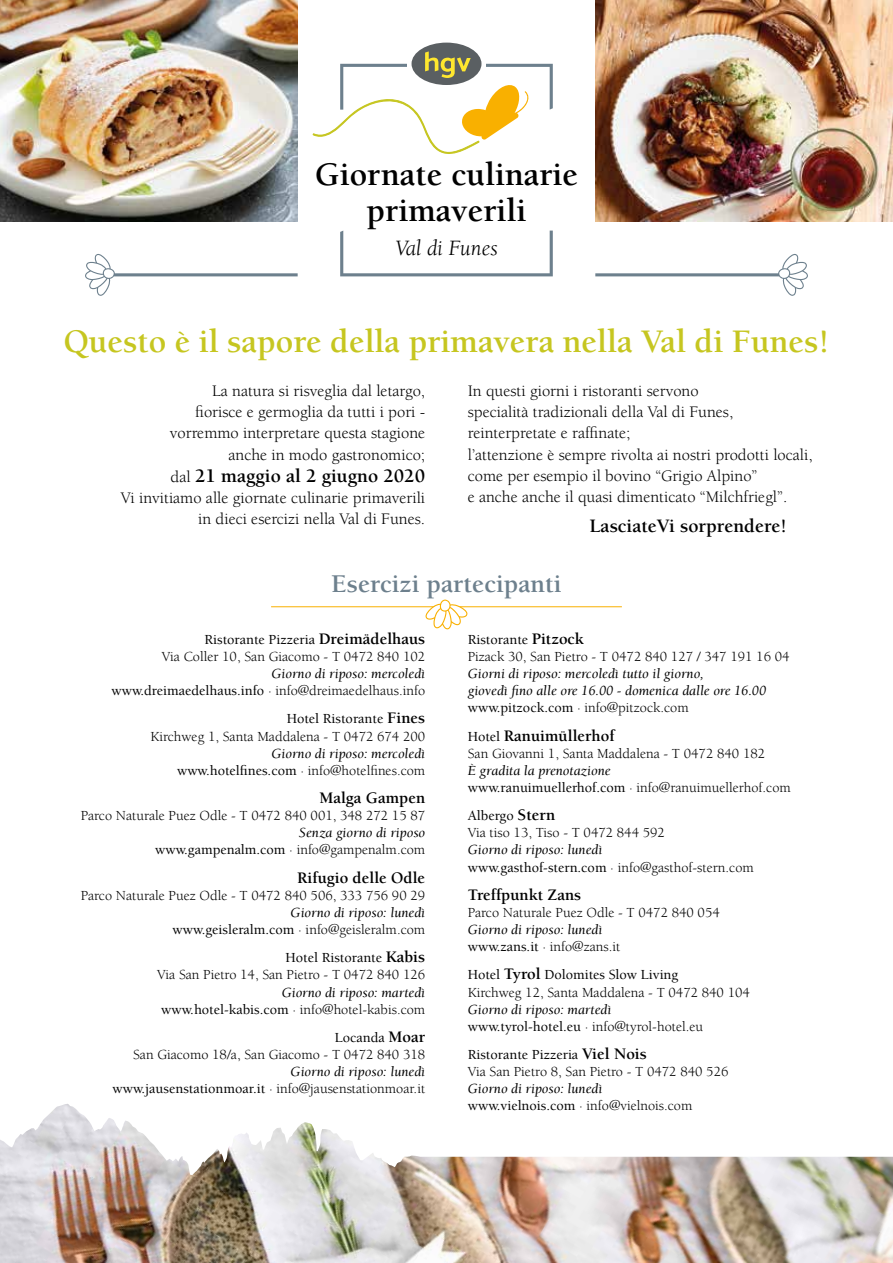
<style>
.page{position:relative;width:893px;height:1263px;background:#fff}
.page>*{position:absolute;margin:0;border:0;box-sizing:border-box;transform-origin:0 0}
.t1{font:700 33.75px "Berkeley";color:#c6c620}
.t2{font:700 33.75px/36px "Berkeley";color:#000;text-align:center}
.t3{font:700 26.25px "Berkeley";color:#6d808d}
.t4{font:italic 22.5px "Berkeley";color:#000}
.t5{font:700 19.5px "Berkeley";color:#000}
.t6{font:16.5px/21.1px "Berkeley";color:#000;text-align:right}
.t7{font:700 16.5px "Berkeley";color:#000}
.t8{font:14.25px/17.1px "Berkeley";color:#000}
.t9{font:italic 14.25px/17.1px "Berkeley";color:#000}
.s1{font-weight:400;font-size:16.5px}
.s2{font-weight:500}
.s3{font-weight:700;font-size:16.5px}
.s4{font-style:italic}
.s5{font-weight:500;font-style:normal}
.s6{font-style:normal}
.s7{font-weight:500;font-size:14.25px}
</style>
<div class="page">
<img style="left:0;top:0;width:298px;height:221px">
<img style="left:595px;top:0;width:298px;height:221px">
<svg style="left:340px;top:231px;width:213px;height:45px"></svg>
<svg style="left:85px;top:254px;width:213px;height:42px"></svg>
<svg style="left:595px;top:254px;width:213px;height:42px"></svg>
<div style="left:412px;top:43px;width:69px;height:42px;background:#5a5f62;border-radius:50%"></div>
<svg style="left:312px;top:51px;width:241px;height:103px"></svg>
<img style="left:0;top:1104px;width:893px;height:159px">
<hr style="left:271px;top:606px;width:351px;height:1px;background:#f9b000">
<svg style="left:425px;top:599px;width:43px;height:31px"></svg>
<h1 class="t2" style="left:315px;top:157px;width:265px">Giornate culinarie primaverili</h1>
<h3 class="t4" style="left:395px;top:237px;width:104px">Val di Funes</h3>
<h1 class="t1" style="left:64px;top:323px;width:767px">Questo è il sapore della primavera nella Val di Funes!</h1>
<p class="t6" style="left:170px;top:381px;width:257px">La natura si risveglia dal letargo, fiorisce e germoglia da tutti i pori - vorremmo interpretare questa stagione anche in modo gastronomico;</p>
<h3 class="t5" style="left:171px;top:466px;width:256px"><span class="s1">dal</span> 21 maggio al 2 giugno 2020</h3>
<p class="t6" style="left:121px;top:488px;width:306px">Vi invitiamo alle giornate culinarie primaverili in dieci esercizi nella Val di Funes.</p>
<p class="t6" style="left:468px;top:381px;width:346px;text-align:left">In questi giorni i ristoranti servono<br>specialità tradizionali della Val di Funes, reinterpretate e raffinate;<br>l’attenzione è sempre rivolta ai nostri prodotti locali, come per esempio il bovino “Grigio Alpino”<br>e anche anche il quasi dimenticato “Milchfriegl”.</p>
<h3 class="t5" style="left:589px;top:515px;width:199px">LasciateVi sorprendere!</h3>
<h2 class="t3" style="left:331px;top:569px;width:232px">Esercizi partecipanti</h2>
<p class="t8" style="left:162px;top:631px;width:265px;text-align:right"><span class="s2">Ristorante Pizzeria</span> <span class="s3">Dreimädelhaus<br></span>Via Coller 10, San Giacomo - T 0472 840 102</p>
<p class="t8" style="left:112px;top:665px;width:315px;text-align:right"><span class="s4">Giorno di riposo: mercoledì<br></span><span class="s2">www.dreimaedelhaus.info</span> · info@dreimaedelhaus.info</p>
<p class="t8" style="left:150px;top:711px;width:276px;text-align:right"><span class="s2">Hotel Ristorante</span> <span class="s3">Fines<br></span>Kirchweg 1, Santa Maddalena - T 0472 674 200</p>
<p class="t9" style="left:177px;top:745px;width:250px;text-align:right">Giorno di riposo: mercoledì <span class="s5">www.hotelfines.com</span> <span class="s6">· info@hotelfines.com</span></p>
<p class="t7" style="left:319px;top:789px;width:107px">Malga Gampen</p>
<p class="t8" style="left:81px;top:807px;width:346px">Parco Naturale Puez Odle - T 0472 840 001, 348 272 15 87</p>
<p class="t9" style="left:155px;top:825px;width:272px;text-align:right">Senza giorno di riposo<br><span class="s5">www.gampenalm.com</span> <span class="s6">· info@gampenalm.com</span></p>
<p class="t7" style="left:297px;top:869px;width:130px">Rifugio delle Odle</p>
<p class="t8" style="left:81px;top:887px;width:346px">Parco Naturale Puez Odle - T 0472 840 506, 333 756 90 29</p>
<p class="t9" style="left:173px;top:904px;width:254px;text-align:right">Giorno di riposo: lunedì <span class="s5">www.geisleralm.com</span> <span class="s6">· info@geisleralm.com</span></p>
<p class="t8" style="left:157px;top:949px;width:270px;text-align:right"><span class="s2">Hotel Ristorante</span> <span class="s3">Kabis<br></span>Via San Pietro 14, San Pietro - T 0472 840 126</p>
<p class="t9" style="left:161px;top:984px;width:265px;text-align:right">Giorno di riposo: martedì <span class="s5">www.hotel-kabis.com</span> <span class="s6">· info@hotel-kabis.com</span></p>
<p class="t8" style="left:133px;top:1029px;width:294px;text-align:right"><span class="s2">Locanda</span> <span class="s3">Moar<br></span>San Giacomo 18/a, San Giacomo - T 0472 840 318</p>
<p class="t8" style="left:113px;top:1063px;width:314px;text-align:right"><span class="s4">Giorno di riposo: lunedì<br></span><span class="s2">www.jausenstationmoar.it</span> · info@jausenstationmoar.it</p>
<p class="t8" style="left:468px;top:631px;width:323px"><span class="s2">Ristorante</span> <span class="s3">Pitzock<br></span>Pizack 30, San Pietro - T 0472 840 127 / 347 191 16 04</p>
<p class="t9" style="left:468px;top:665px;width:300px">Giorni di riposo: mercoledì tutto il giorno,<br>giovedì fino alle ore 16.00 - domenica dalle ore 16.00 <span class="s5">www.pitzock.com</span> <span class="s6">· info@pitzock.com</span></p>
<p class="t7" style="left:468px;top:727px;width:148px"><span class="s7">Hotel</span> Ranuimüllerhof</p>
<p class="t8" style="left:468px;top:745px;width:299px">San Giovanni 1, Santa Maddalena - T 0472 840 182</p>
<p class="t8" style="left:468px;top:762px;width:325px"><span class="s4">È gradita la prenotazione<br></span><span class="s2">www.ranuimuellerhof.com</span> · info@ranuimuellerhof.com</p>
<p class="t8" style="left:468px;top:807px;width:199px"><span class="s2">Albergo</span> <span class="s3">Stern<br></span>Via tiso 13, Tiso - T 0472 844 592</p>
<p class="t8" style="left:468px;top:842px;width:288px"><span class="s4">Giorno di riposo: lunedì<br></span><span class="s2">www.gasthof-stern.com</span> · info@gasthof-stern.com</p>
<p class="t7" style="left:468px;top:886px;width:115px">Treffpunkt Zans</p>
<p class="t8" style="left:468px;top:904px;width:254px">Parco Naturale Puez Odle - T 0472 840 054</p>
<p class="t9" style="left:468px;top:921px;width:154px">Giorno di riposo: lunedì <span class="s5">www.zans.it</span> <span class="s6">· info@zans.it</span></p>
<p class="t8" style="left:468px;top:967px;width:284px"><span class="s2">Hotel</span> <span class="s3">Tyrol</span> <span class="s2">Dolomites Slow Living<br></span>Kirchweg 12, Santa Maddalena - T 0472 840 104</p>
<p class="t9" style="left:468px;top:1001px;width:237px">Giorno di riposo: martedì <span class="s5">www.tyrol-hotel.eu</span> <span class="s6">· info@tyrol-hotel.eu</span></p>
<p class="t8" style="left:468px;top:1046px;width:262px"><span class="s2">Ristorante Pizzeria</span> <span class="s3">Viel Nois<br></span>Via San Pietro 8, San Pietro - T 0472 840 526</p>
<p class="t9" style="left:468px;top:1080px;width:226px">Giorno di riposo: lunedì <span class="s5">www.vielnois.com</span> <span class="s6">· info@vielnois.com</span></p>
</div>
